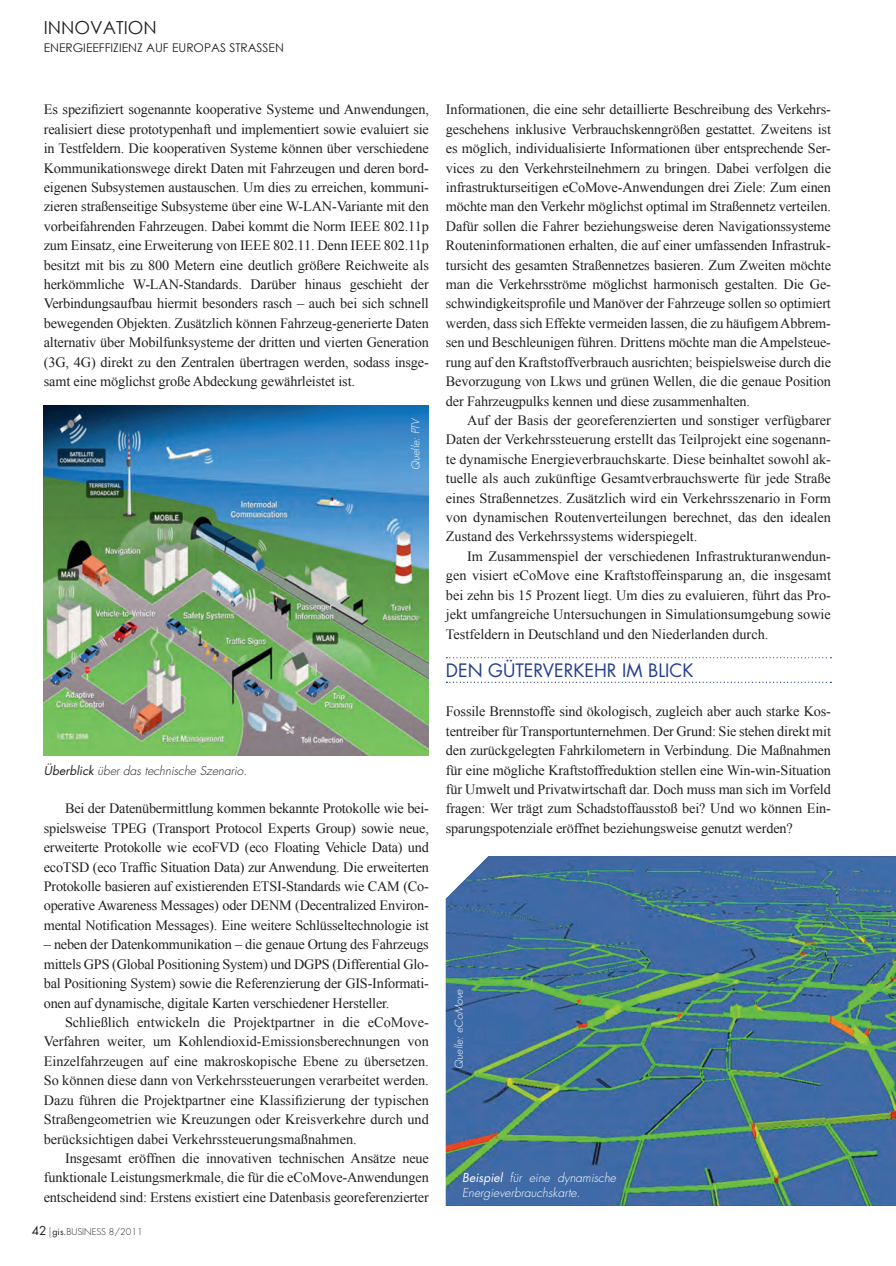
<style>
.page{position:relative;width:896px;height:1266px;background:#fff}
.page>*{position:absolute;margin:0;border:0;box-sizing:border-box;transform-origin:0 0}
.t1{font:18px "Futura Std";color:#253f8e}
.t2{font:18px "Century Gothic";color:#231f20}
.t3{font:14.25px/19.4px "Times New Roman";letter-spacing:-.01em;color:#231f20;text-align:justify}
.t4{font:italic 300 12px/14.4px "Futura Std";color:#fff}
.t5{font:italic 300 12px "Futura Std";color:#231f20}
.t6{font:12px "Century Gothic";color:#231f20}
.t7{font:italic 300 10.5px "Futura Std";color:#fff}
.t8{font:300 9px "Futura Std";color:#231f20}
.s1{font-weight:400}
.s2{font-weight:400;font-size:12px}
.s3{font-style:italic}
</style>
<div class="page">
<img style="left:446px;top:856px;width:449px;height:349px">
<svg style="left:446px;top:657px;width:385px;height:1px"></svg>
<svg style="left:446px;top:681px;width:385px;height:1px"></svg>
<img style="left:44px;top:405px;width:385px;height:350px">
<p class="t2" style="left:44px;top:15px;width:115px">INNOVATION</p>
<p class="t6" style="left:44px;top:39px;width:241px">ENERGIEEFFIZIENZ AUF EUROPAS STRASSEN</p>
<p class="t3" style="left:44px;top:100px;width:386px">Es spezifiziert sogenannte kooperative Systeme und Anwendungen, realisiert diese prototypenhaft und implementiert sowie evaluiert sie in Testfeldern. Die kooperativen Systeme können über verschiedene Kommunikationswege direkt Daten mit Fahrzeugen und deren bord&shy;eigenen Subsystemen austauschen. Um dies zu erreichen, kommuni&shy;zieren straßenseitige Subsysteme über eine W-LAN-Variante mit den vorbeifahrenden Fahrzeugen. Dabei kommt die Norm IEEE 802.11p zum Einsatz, eine Erweiterung von IEEE 802.11. Denn IEEE 802.11p besitzt mit bis zu 800 Metern eine deutlich größere Reichweite als herkömmliche W-LAN-Standards. Darüber hinaus geschieht der Verbindungsaufbau hiermit besonders rasch – auch bei sich schnell bewegenden Objekten. Zusätzlich können Fahrzeug-generierte Daten alternativ über Mobilfunksysteme der dritten und vierten Generation (3G, 4G) direkt zu den Zentralen übertragen werden, sodass insge&shy;samt eine möglichst große Abdeckung gewährleistet ist.</p>
<p class="t5" style="left:44px;top:762px;width:205px"><span class="s1">Überblick</span> über das technische Szenario.</p>
<p class="t7" style="left:409px;top:470px;width:54px;rotate:-90deg">Quelle: PTV</p>
<p class="t3" style="left:44px;top:798px;width:386px;text-indent:21px">Bei der Datenübermittlung kommen bekannte Protokolle wie bei&shy;spielsweise TPEG (Transport Protocol Experts Group) sowie neue, erweiterte Protokolle wie ecoFVD (eco Floating Vehicle Data) und ecoTSD (eco Traffic Situation Data) zur Anwendung. Die erweiterten Protokolle basieren auf existierenden ETSI-Standards wie CAM (Co&shy;operative Awareness Messages) oder DENM (Decentralized Environ&shy;mental Notification Messages). Eine weitere Schlüsseltechnologie ist</p>
<p class="t3" style="left:44px;top:934px;width:386px">– neben der Datenkommunikation – die genaue Ortung des Fahrzeugs mittels GPS (Global Positioning System) und DGPS (Differential Glo&shy;bal Positioning System) sowie die Referenzierung der GIS-Informati&shy;onen auf dynamische, digitale Karten verschiedener Hersteller.</p>
<p class="t3" style="left:44px;top:1012px;width:386px;text-indent:21px">Schließlich entwickeln die Projektpartner in die eCoMove-Verfahren weiter, um Kohlendioxid-Emissionsberechnungen von Einzelfahrzeugen auf eine makroskopische Ebene zu übersetzen.<br>So können diese dann von Verkehrssteuerungen verarbeitet werden.<br>Dazu führen die Projektpartner eine Klassifizierung der typischen Straßengeometrien wie Kreuzungen oder Kreisverkehre durch und berücksichtigen dabei Verkehrssteuerungsmaßnahmen.</p>
<p class="t3" style="left:44px;top:1148px;width:386px;text-indent:21px">Insgesamt eröffnen die innovativen technischen Ansätze neue funktionale Leistungsmerkmale, die für die eCoMove-Anwendungen entscheidend sind: Erstens existiert eine Datenbasis georeferenzierter</p>
<p class="t8" style="left:32px;top:1226px;width:112px"><span class="s2">42</span> <span class="s3">|</span> <span class="s1">GIS.</span>BUSINESS 8/2011</p>
<p class="t3" style="left:446px;top:100px;width:386px">Informationen, die eine sehr detaillierte Beschreibung des Verkehrs&shy;geschehens inklusive Verbrauchskenngrößen gestattet. Zweitens ist es möglich, individualisierte Informationen über entsprechende Ser&shy;vices zu den Verkehrsteilnehmern zu bringen. Dabei verfolgen die infrastrukturseitigen eCoMove-Anwendungen drei Ziele: Zum einen möchte man den Verkehr möglichst optimal im Straßennetz verteilen.<br>Dafür sollen die Fahrer beziehungsweise deren Navigationssysteme Routeninformationen erhalten, die auf einer umfassenden Infrastruk&shy;tursicht des gesamten Straßennetzes basieren. Zum Zweiten möchte man die Verkehrsströme möglichst harmonisch gestalten. Die Ge&shy;schwindigkeitsprofile und Manöver der Fahrzeuge sollen so optimiert werden, dass sich Effekte vermeiden lassen, die zu häufigem Abbrem&shy;sen und Beschleunigen führen. Drittens möchte man die Ampelsteue&shy;rung auf den Kraftstoffverbrauch ausrichten; beispielsweise durch die Bevorzugung von Lkws und grünen Wellen, die die genaue Position der Fahrzeugpulks kennen und diese zusammenhalten.</p>
<p class="t3" style="left:446px;top:410px;width:386px;text-indent:21px">Auf der Basis der georeferenzierten und sonstiger verfügbarer Daten der Verkehrssteuerung erstellt das Teilprojekt eine sogenann&shy;te dynamische Energieverbrauchskarte. Diese beinhaltet sowohl ak&shy;tuelle als auch zukünftige Gesamtverbrauchswerte für jede Straße eines Straßennetzes. Zusätzlich wird ein Verkehrsszenario in Form von dynamischen Routenverteilungen berechnet, das den idealen Zustand des Verkehrssystems widerspiegelt.</p>
<p class="t3" style="left:446px;top:546px;width:386px;text-indent:21px">Im Zusammenspiel der verschiedenen Infrastrukturanwendun&shy;gen visiert eCoMove eine Kraftstoffeinsparung an, die insgesamt bei zehn bis 15 Prozent liegt. Um dies zu evaluieren, führt das Pro&shy;jekt umfangreiche Untersuchungen in Simulationsumgebung sowie Testfeldern in Deutschland und den Niederlanden durch.</p>
<p class="t1" style="left:446px;top:659px;width:249px">DEN GÜTERVERKEHR IM BLICK</p>
<p class="t3" style="left:446px;top:701px;width:386px">Fossile Brennstoffe sind ökologisch, zugleich aber auch starke Kos&shy;tentreiber für Transportunternehmen. Der Grund: Sie stehen direkt mit den zurückgelegten Fahrkilometern in Verbindung. Die Maßnahmen für eine mögliche Kraftstoffreduktion stellen eine Win-win-Situation für Umwelt und Privatwirtschaft dar. Doch muss man sich im Vorfeld fragen: Wer trägt zum Schadstoffausstoß bei? Und wo können Ein&shy;sparungspotenziale eröffnet beziehungsweise genutzt werden?</p>
<p class="t7" style="left:452px;top:1068px;width:81px;rotate:-90deg">Quelle: eCoMove</p>
<p class="t4" style="left:462px;top:1171px;width:155px"><span class="s1">Beispiel</span> für eine dynamische<br>Energieverbrauchskarte.</p>
</div>
